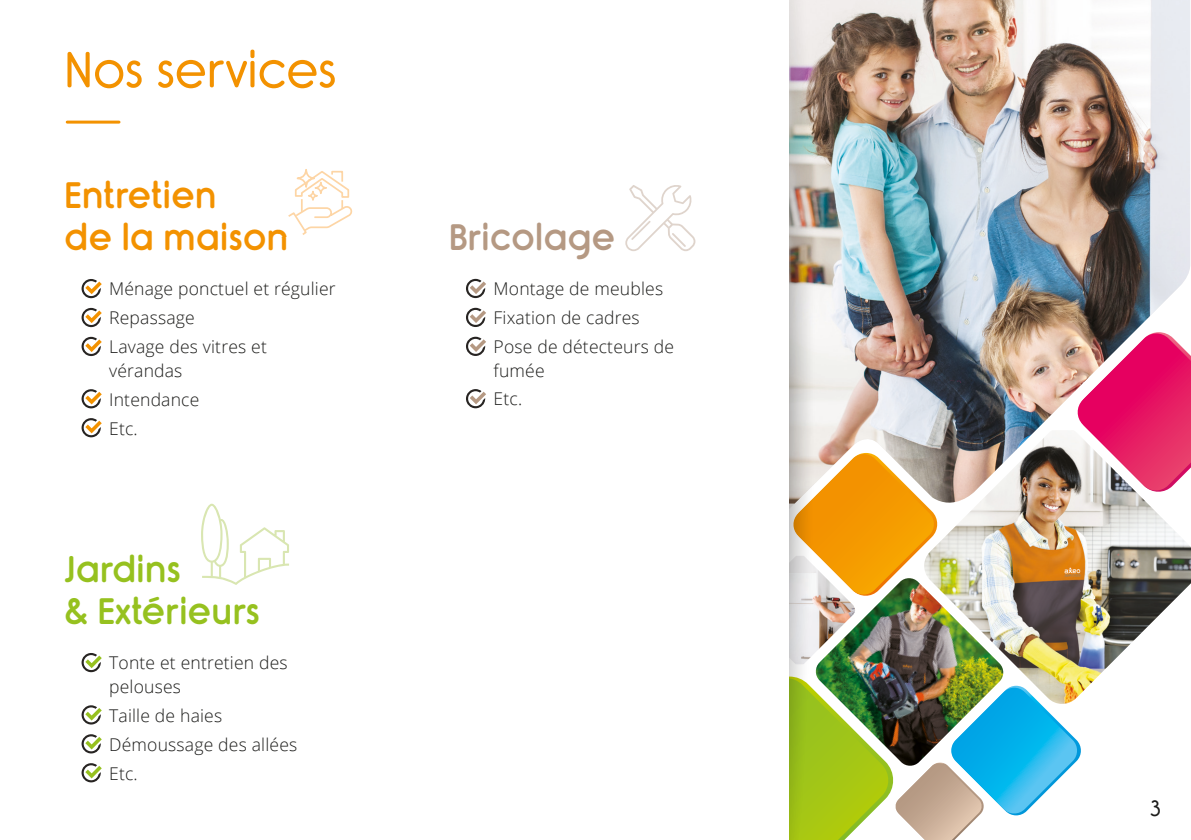
<style>
.page{position:relative;width:1191px;height:840px;background:#fff}
.page>*{position:absolute;margin:0;border:0;box-sizing:border-box;transform-origin:0 0}
.t1{font:50px "Rimouski";letter-spacing:.015em;color:#f39200}
.t2{font:35px/42px "Rimouski Sb";letter-spacing:.03em;color:#f39200}
.t3{font:35px/42px "Rimouski Sb";letter-spacing:.03em;color:#96c11f}
.t4{font:35px "Rimouski Sb";letter-spacing:.03em;color:#b59983}
.t5{font:22px "Rimouski";color:#1d1d1b}
.t6{font:300 17.6px/29px "Open Sans";letter-spacing:.01em;color:#1d1d1b}
</style>
<div class="page">
<img style="left:821px;top:597px;width:101px;height:79px">
<svg style="left:821px;top:676px;width:260px;height:163px"></svg>
<svg style="left:821px;top:511px;width:101px;height:86px;background:#eaa21f"></svg>
<img style="left:821px;top:0;width:369px;height:503px">
<svg style="left:922px;top:425px;width:269px;height:280px"></svg>
<img style="left:922px;top:430px;width:269px;height:274px">
<img style="left:821px;top:555px;width:37px;height:109px">
<img style="left:789px;top:0;width:32px;height:839px">
<svg style="left:82px;top:279px;width:20px;height:19px"></svg>
<svg style="left:82px;top:308px;width:20px;height:19px"></svg>
<svg style="left:82px;top:336px;width:20px;height:20px"></svg>
<svg style="left:82px;top:389px;width:20px;height:19px"></svg>
<svg style="left:82px;top:418px;width:20px;height:19px"></svg>
<svg style="left:81px;top:653px;width:21px;height:130px"></svg>
<svg style="left:201px;top:503px;width:88px;height:81px"></svg>
<svg style="left:288px;top:169px;width:65px;height:66px"></svg>
<svg style="left:466px;top:279px;width:20px;height:19px"></svg>
<svg style="left:466px;top:307px;width:20px;height:20px"></svg>
<svg style="left:466px;top:336px;width:20px;height:20px"></svg>
<svg style="left:466px;top:389px;width:20px;height:19px"></svg>
<svg style="left:625px;top:185px;width:70px;height:66px"></svg>
<hr style="left:67px;top:120px;width:52px;height:3px;background:#f39200">
<h1 class="t1" style="left:65px;top:44px;width:272px">Nos services</h1>
<h2 class="t2" style="left:65px;top:174px;width:224px">Entretien<br>de la maison</h2>
<p class="t6" style="left:109px;top:274px;width:228px">Ménage ponctuel et régulier<br>Repassage<br>Lavage des vitres et</p>
<p class="t6" style="left:109px;top:355px;width:92px">vérandas<br>Intendance<br>Etc.</p>
<h2 class="t3" style="left:65px;top:548px;width:196px">Jardins<br>&amp; Extérieurs</h2>
<p class="t6" style="left:109px;top:650px;width:180px;line-height:23.4px">Tonte et entretien des pelouses</p>
<p class="t6" style="left:109px;top:700px;width:190px">Taille de haies<br>Démoussage des allées<br>Etc.</p>
<h2 class="t4" style="left:449px;top:216px;width:167px">Bricolage</h2>
<p class="t6" style="left:493px;top:274px;width:182px">Montage de meubles<br>Fixation de cadres<br>Pose de détecteurs de</p>
<p class="t6" style="left:493px;top:355px;width:53px">fumée<br>Etc.</p>
<p class="t5" style="left:1149px;top:796px;width:13px">3</p>
</div>
